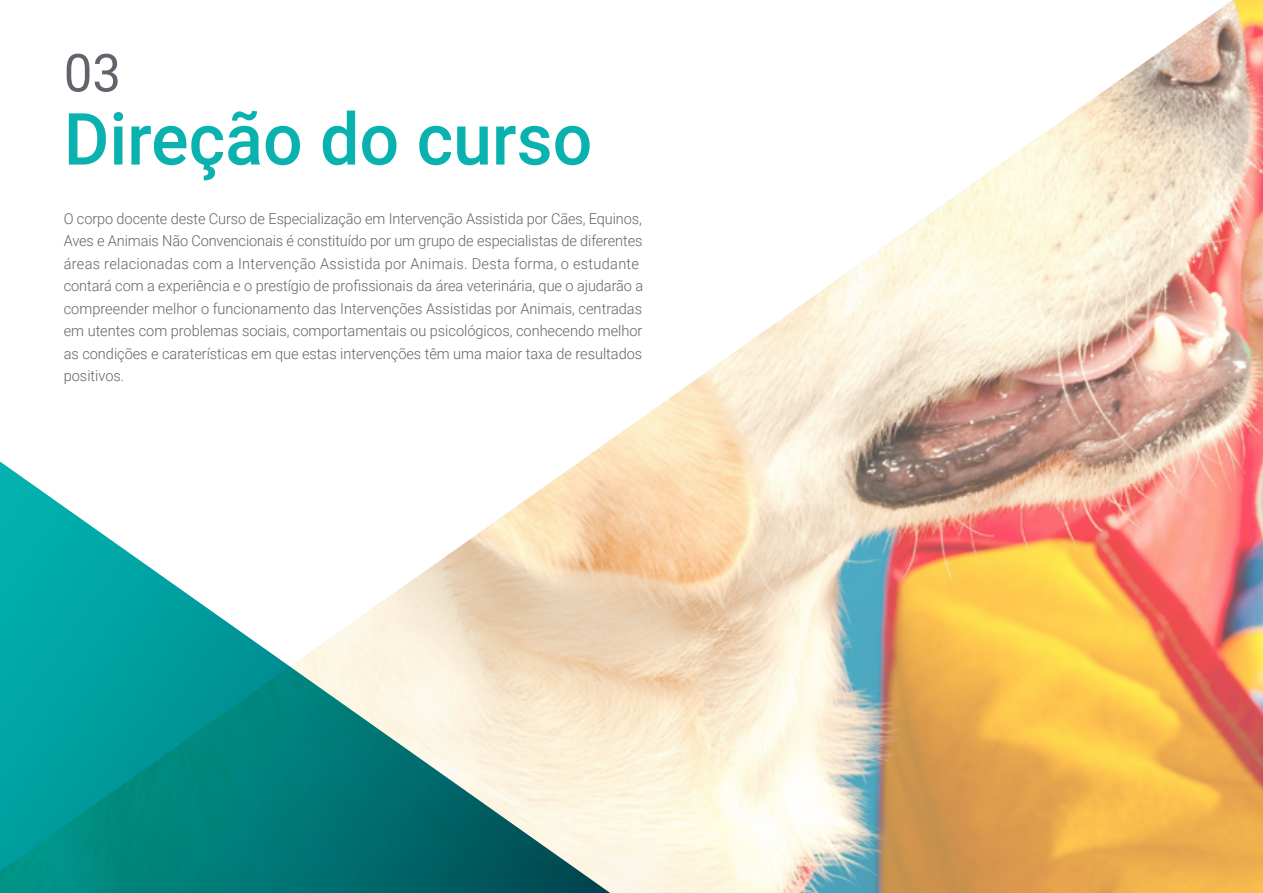
<style>
.page{position:relative;width:1263px;height:893px;background:#fff}
.page>*{position:absolute;margin:0;border:0;box-sizing:border-box;transform-origin:0 0}
.t1{font:500 72px "Roboto";color:#09b2af}
.t2{font:52.5px "Roboto";color:#61646a}
.t3{font:300 15px/22.5px "Roboto";color:#61646a}
</style>
<div class="page">
<img style="left:602px;top:0;width:661px;height:893px">
<svg style="left:0;top:446px;width:640px;height:447px"></svg>
<h2 class="t2" style="left:64px;top:36px;width:59px">03</h2>
<h1 class="t1" style="left:64px;top:89px;width:530px">Direção do curso</h1>
<p class="t3" style="left:64px;top:207px;width:581px">O corpo docente deste Curso de Especialização em Intervenção Assistida por Cães, Equinos, Aves e Animais Não Convencionais é constituído por um grupo de especialistas de diferentes áreas relacionadas com a Intervenção Assistida por Animais. Desta forma, o estudante contará com a experiência e o prestígio de profissionais da área veterinária, que o ajudarão a compreender melhor o funcionamento das Intervenções Assistidas por Animais, centradas em utentes com problemas sociais, comportamentais ou psicológicos, conhecendo melhor as condições e caraterísticas em que estas intervenções têm uma maior taxa de resultados positivos.</p>
</div>
